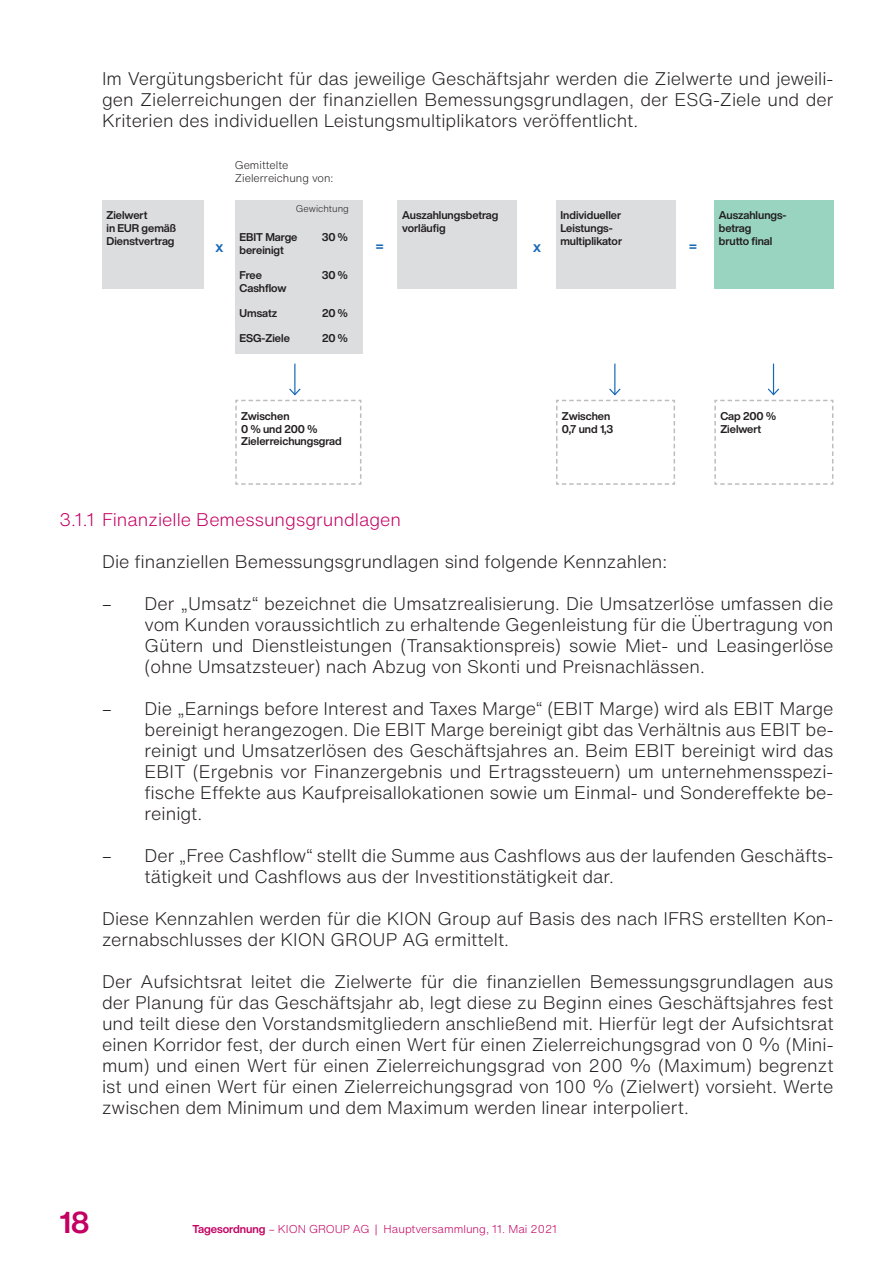
<style>
.page{position:relative;width:893px;height:1263px;background:#fff}
.page>*{position:absolute;margin:0;border:0;box-sizing:border-box;transform-origin:0 0}
.t1{font:700 29.7px "Helvetica Now Display";color:#c30162}
.t2{font:300 18px/21px "Helvetica Now Text";color:#231f20;text-align:justify}
.t3{font:300 18px "Helvetica Now Text";color:#c30162}
.t4{font:700 15px "Helvetica Now Display";color:#1768b4}
.t5{font:300 11.25px "Helvetica Now Text";color:#c30162}
.t6{font:700 11.1px/12.6px "Helvetica Now Display";color:#231f20}
.t7{font:300 11.1px/12.6px "Helvetica Now Text";color:#231f20}
.t8{font:300 9.45px "Helvetica Now Text";color:#231f20}
.s1{font-family:"Helvetica Now Display";font-weight:700}
</style>
<div class="page">
<div style="left:102px;top:201px;width:102px;height:88px;background:#dcdddf"></div>
<div style="left:714px;top:201px;width:119px;height:88px;background:#98d4c0"></div>
<div style="left:556px;top:201px;width:119px;height:88px;background:#dcdddf"></div>
<div style="left:398px;top:201px;width:119px;height:88px;background:#dcdddf"></div>
<div style="left:235px;top:201px;width:128px;height:153px;background:#dcdddf"></div>
<hr style="left:294px;top:364px;width:1px;height:31px;background:#1768b4">
<svg style="left:235px;top:387px;width:127px;height:98px"></svg>
<hr style="left:614px;top:364px;width:1px;height:31px;background:#1768b4">
<svg style="left:556px;top:387px;width:119px;height:98px"></svg>
<hr style="left:773px;top:364px;width:1px;height:31px;background:#1768b4">
<svg style="left:714px;top:387px;width:120px;height:98px"></svg>
<p class="t2" style="left:102px;top:68px;width:733px">Im Vergütungsbericht für das jeweilige Geschäftsjahr werden die Zielwerte und jeweili&shy;gen Zielerreichungen der finanziellen Bemessungsgrundlagen, der ESG-Ziele und der Kriterien des individuellen Leistungsmultiplikators veröffentlicht.</p>
<p class="t7" style="left:235px;top:158px;width:100px">Gemittelte<br>Zielerreichung von:</p>
<p class="t8" style="left:296px;top:202px;width:54px">Gewichtung</p>
<p class="t6" style="left:107px;top:209px;width:71px">Zielwert<br>in EUR gemäß<br>Dienstvertrag</p>
<p class="t6" style="left:719px;top:209px;width:69px">Auszahlungs&shy;betrag<br>brutto final</p>
<p class="t6" style="left:560px;top:209px;width:63px">Individueller<br>Leistungs&shy;multiplikator</p>
<p class="t6" style="left:402px;top:209px;width:98px">Auszahlungsbetrag vorläufig</p>
<p class="t6" style="left:239px;top:231px;width:60px">EBIT Marge</p>
<p class="t6" style="left:322px;top:231px;width:28px">30 %</p>
<p class="t6" style="left:239px;top:243px;width:46px">bereinigt</p>
<p class="t6" style="left:239px;top:269px;width:24px">Free</p>
<p class="t6" style="left:322px;top:269px;width:28px">30 %</p>
<p class="t6" style="left:239px;top:281px;width:48px">Cashflow</p>
<p class="t6" style="left:239px;top:307px;width:39px">Umsatz</p>
<p class="t6" style="left:322px;top:307px;width:27px">20 %</p>
<p class="t6" style="left:239px;top:332px;width:52px">ESG-Ziele</p>
<p class="t6" style="left:322px;top:332px;width:27px">20 %</p>
<p class="t4" style="left:215px;top:236px;width:9px">x</p>
<p class="t4" style="left:376px;top:236px;width:9px">=</p>
<p class="t4" style="left:533px;top:236px;width:9px">x</p>
<p class="t4" style="left:689px;top:236px;width:9px">=</p>
<p class="t6" style="left:241px;top:410px;width:102px">Zwischen<br>0 % und 200 %<br>Zielerreichungsgrad</p>
<p class="t6" style="left:562px;top:410px;width:53px">Zwischen<br>0,7 und 1,3</p>
<p class="t6" style="left:720px;top:410px;width:57px">Cap 200 %<br>Zielwert</p>
<p class="t3" style="left:60px;top:506px;width:343px">3.1.1 Finanzielle Bemessungsgrundlagen</p>
<p class="t2" style="left:102px;top:551px;width:567px">Die finanziellen Bemessungsgrundlagen sind folgende Kennzahlen:</p>
<p class="t2" style="left:145px;top:593px;width:690px;text-indent:-43px">– Der „Umsatz“ bezeichnet die Umsatzrealisierung. Die Umsatzerlöse umfassen die vom Kunden voraussichtlich zu erhaltende Gegenleistung für die Übertragung von Gütern und Dienstleistungen (Transaktionspreis) sowie Miet- und Leasingerlöse (ohne Umsatzsteuer) nach Abzug von Skonti und Preisnachlässen.</p>
<p class="t2" style="left:145px;top:698px;width:690px;text-indent:-43px">– Die „Earnings before Interest and Taxes Marge“ (EBIT Marge) wird als EBIT Marge bereinigt herangezogen. Die EBIT Marge bereinigt gibt das Verhältnis aus EBIT be&shy;reinigt und Umsatzerlösen des Geschäftsjahres an. Beim EBIT bereinigt wird das EBIT (Ergebnis vor Finanzergebnis und Ertragssteuern) um unternehmensspezi&shy;fische Effekte aus Kaufpreisallokationen sowie um Einmal- und Sondereffekte be&shy;reinigt.</p>
<p class="t2" style="left:145px;top:845px;width:690px;text-indent:-43px">– Der „Free Cashflow“ stellt die Summe aus Cashflows aus der laufenden Geschäfts&shy;tätigkeit und Cashflows aus der Investitionstätigkeit dar.</p>
<p class="t2" style="left:102px;top:908px;width:733px">Diese Kennzahlen werden für die KION Group auf Basis des nach IFRS erstellten Kon&shy;zernabschlusses der KION GROUP AG ermittelt.</p>
<p class="t2" style="left:102px;top:971px;width:733px">Der Aufsichtsrat leitet die Zielwerte für die finanziellen Bemessungsgrundlagen aus der Planung für das Geschäftsjahr ab, legt diese zu Beginn eines Geschäftsjahres fest und teilt diese den Vorstandsmitgliedern anschließend mit. Hierfür legt der Aufsichtsrat einen Korridor fest, der durch einen Wert für einen Zielerreichungsgrad von 0 % (Mini&shy;mum) und einen Wert für einen Zielerreichungsgrad von 200 % (Maximum) begrenzt ist und einen Wert für einen Zielerreichungsgrad von 100 % (Zielwert) vorsieht. Werte zwischen dem Minimum und dem Maximum werden linear interpoliert.</p>
<h1 class="t1" style="left:60px;top:1202px;width:31px">18</h1>
<p class="t5" style="left:192px;top:1221px;width:366px"><span class="s1">Tagesordnung</span> – KION GROUP AG | Hauptversammlung, 11. Mai 2021</p>
</div>
